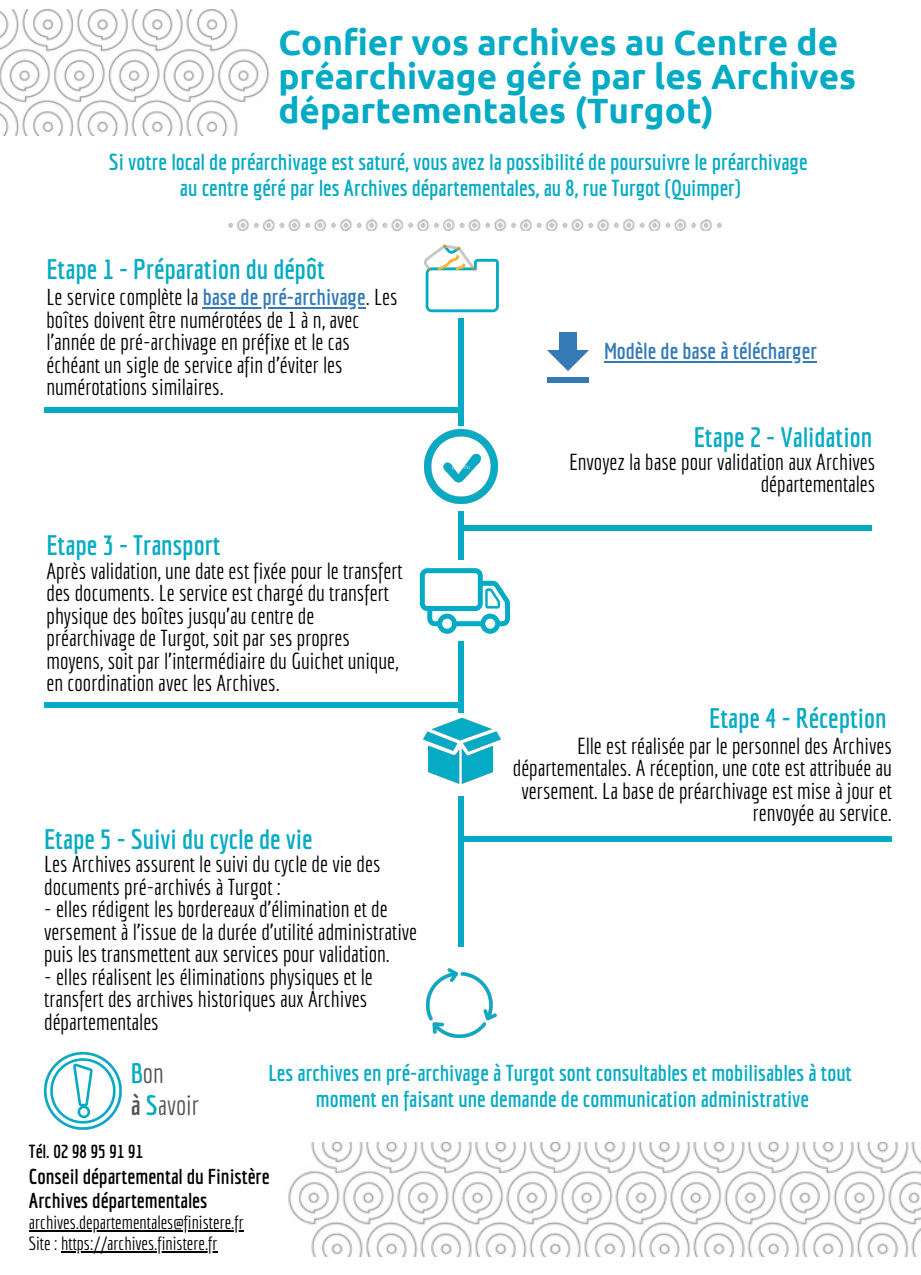
<style>
.page{position:relative;width:921px;height:1275px;background:#fff}
.page>*{position:absolute;margin:0;border:0;box-sizing:border-box;transform-origin:0 0}
.t1{font:700 35px/33.8px "Ubuntu";color:#05abc4}
.t2{font:700 27.5px "Economica";color:#05abc4}
.t3{font:27.25px/32px "Economica";color:#545454}
.t4{font:22.5px/22.5px "Economica";color:#000}
.t5{font:700 22.5px/26.2px "Economica";color:#05abc4;text-align:center}
.t6{font:700 22.5px "Economica";color:#337ab7}
.t7{font:700 21px/24.8px "Economica";color:#000}
.t8{font:18.5px/21.5px "Economica";color:#000}
.t9{font:700 18.5px "Economica";color:#000}
.s1{font-weight:700;color:#337ab7}
.s2{font-weight:700;color:#05abc4}
.s3{font-weight:700}
</style>
<div class="page">
<svg style="left:163px;top:707px;width:23px;height:1px"></svg>
<img style="left:0;top:10px;width:270px;height:126px">
<img style="left:228px;top:218px;width:494px;height:13px">
<hr style="left:203px;top:307px;width:163px;height:2px;background:#337ab7">
<img style="left:547px;top:332px;width:41px;height:51px">
<div style="left:44px;top:407px;width:413px;height:6px;background:#05abc4"></div>
<div style="left:458px;top:525px;width:413px;height:6px;background:#05abc4"></div>
<svg style="left:420px;top:568px;width:90px;height:66px"></svg>
<img style="left:424px;top:430px;width:74px;height:73px">
<svg style="left:424px;top:245px;width:75px;height:67px"></svg>
<div style="left:44px;top:702px;width:417px;height:5px;background:#05abc4"></div>
<div style="left:459px;top:836px;width:432px;height:5px;background:#05abc4"></div>
<div style="left:458px;top:319px;width:6px;height:107px;background:#05abc4"></div>
<div style="left:458px;top:511px;width:6px;height:49px;background:#05abc4"></div>
<div style="left:458px;top:641px;width:6px;height:71px;background:#05abc4"></div>
<img style="left:426px;top:968px;width:70px;height:70px">
<div style="left:458px;top:796px;width:5px;height:150px;background:#05abc4"></div>
<img style="left:423px;top:712px;width:77px;height:72px">
<hr style="left:604px;top:361px;width:213px;height:1px;background:#337ab7">
<img style="left:44px;top:1053px;width:77px;height:77px">
<hr style="left:29px;top:1230px;width:215px;height:2px;background:#000">
<hr style="left:61px;top:1252px;width:156px;height:1px;background:#000">
<img style="left:288px;top:1142px;width:633px;height:115px">
<h1 class="t1" style="left:278px;top:26px;width:579px">Confier vos archives au Centre de préarchivage géré par les Archives départementales (Turgot)</h1>
<p class="t5" style="left:109px;top:148px;width:700px">Si votre local de préarchivage est saturé, vous avez la possibilité de poursuivre le préarchivage au centre géré par les Archives départementales, au 8, rue Turgot (Quimper)</p>
<p class="t2" style="left:46px;top:253px;width:280px">Etape 1 - Préparation du dépôt</p>
<p class="t4" style="left:46px;top:285px;width:353px">Le service complète la <span class="s1">base de pré-archivage</span>. Les boîtes doivent être numérotées de 1 à n, avec l’année de pré-archivage en préfixe et le cas échéant un sigle de service afin d’éviter les numérotations similaires.</p>
<p class="t2" style="left:46px;top:529px;width:176px">Etape 3 - Transport</p>
<p class="t4" style="left:46px;top:559px;width:358px">Après validation, une date est fixée pour le transfert des documents. Le service est chargé du transfert physique des boîtes jusqu’au centre de préarchivage de Turgot, soit par ses propres moyens, soit par l’intermédiaire du Guichet unique, en coordination avec les Archives.</p>
<p class="t2" style="left:44px;top:823px;width:270px">Etape 5 - Suivi du cycle de vie</p>
<p class="t4" style="left:44px;top:852px;width:338px">Les Archives assurent le suivi du cycle de vie des documents pré-archivés à Turgot :</p>
<p class="t4" style="left:44px;top:898px;width:374px">- elles rédigent les bordereaux d’élimination et de versement à l’issue de la durée d’utilité administrative puis les transmettent aux services pour validation.</p>
<p class="t4" style="left:44px;top:965px;width:330px">- elles réalisent les éliminations physiques et le transfert des archives historiques aux Archives départementales</p>
<p class="t6" style="left:604px;top:337px;width:214px">Modèle de base à télécharger</p>
<p class="t2" style="left:693px;top:421px;width:180px">Etape 2 - Validation</p>
<p class="t4" style="left:569px;top:450px;width:308px;text-align:right">Envoyez la base pour validation aux Archives départementales</p>
<p class="t2" style="left:709px;top:702px;width:179px">Etape 4 - Réception</p>
<p class="t4" style="left:513px;top:734px;width:381px;text-align:right">Elle est réalisée par le personnel des Archives départementales. A réception, une cote est attribuée au versement. La base de préarchivage est mise à jour et renvoyée au service.</p>
<p class="t3" style="left:131px;top:1057px;width:70px"><span class="s2">B</span>on<br><span class="s3">à</span> <span class="s2">S</span>avoir</p>
<p class="t9" style="left:29px;top:1140px;width:116px">Tél. 02 98 95 91 91</p>
<p class="t7" style="left:29px;top:1164px;width:242px">Conseil départemental du Finistère<br>Archives départementales</p>
<p class="t8" style="left:29px;top:1211px;width:216px">archives.departementales@finistere.fr<br>Site : https://archives.finistere.fr</p>
<p class="t5" style="left:269px;top:1060px;width:585px">Les archives en pré-archivage à Turgot sont consultables et mobilisables à tout moment en faisant une demande de communication administrative</p>
</div>
